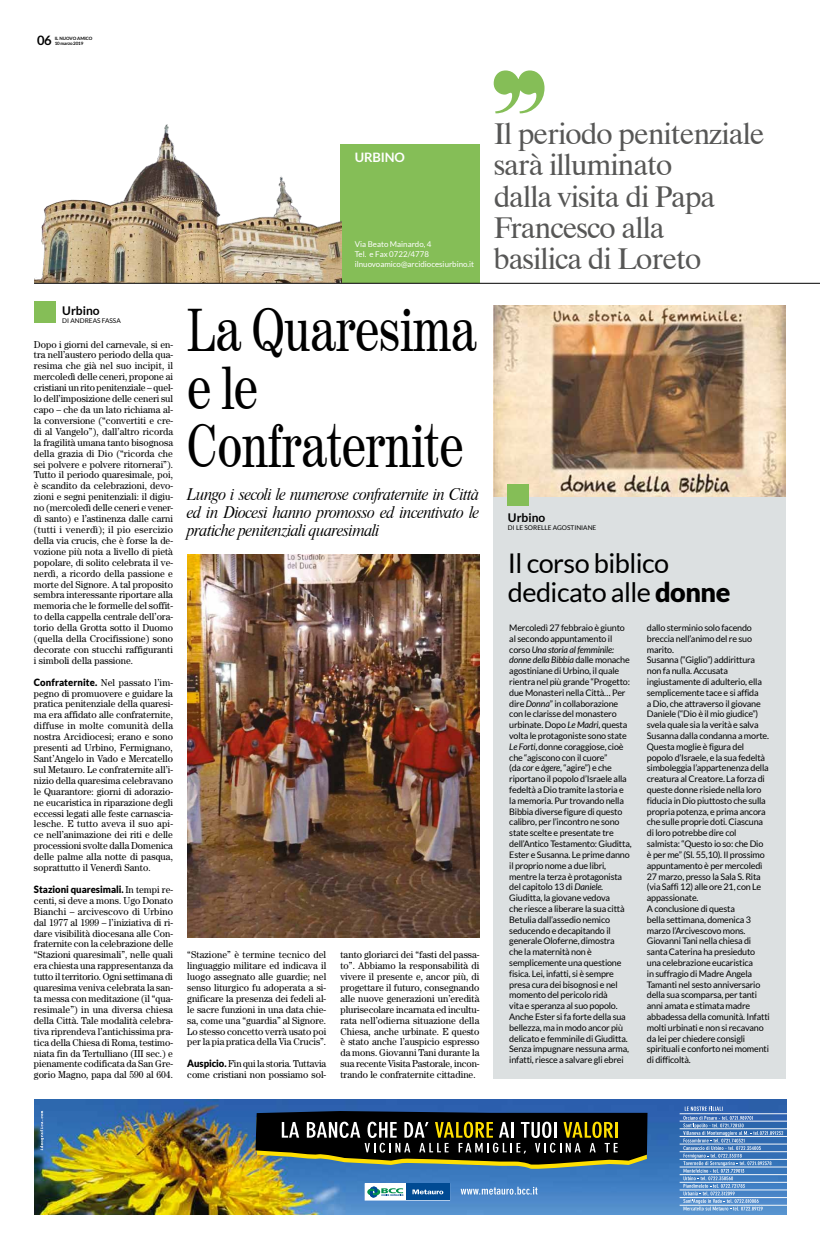
<style>
.page{position:relative;width:820px;height:1248px;background:#fff}
.page>*{position:absolute;margin:0;border:0;box-sizing:border-box;transform-origin:0 0}
.t1{font:60px/58px "Century 725 BT";letter-spacing:-.02em;color:#000;scale:.81 1}
.t2{font:30px/31.4px "Dutch 801 BT";letter-spacing:-.03em;color:#575756}
.t3{font:27px/29px "Lato";letter-spacing:-.02em;color:#000}
.t4{font:16px/18px "Dutch 801 BT Italic Headline";letter-spacing:-.03em;color:#000;text-align:justify}
.t5{font:700 13px "Lato";letter-spacing:-.01em;color:#fff}
.t6{font:700 13px "Lato";color:#000}
.t7{font:700 12px "Lato";color:#000}
.t8{font:10px/10.9px "Century Std";color:#000;text-align:justify;scale:.95 1}
.t9{font:900 10px "Lato";color:#000;scale:.95 1}
.t10{font:9px/10.8px "Lato";letter-spacing:-.02em;color:#000}
.t11{font:8px/9.6px "Lato";color:#fff}
.t12{font:6.5px "Lato";color:#000}
.t13{font:700 4.5px "Lato";color:#000}
.t14{font:700 4.5px "Lato";letter-spacing:-.03em;color:#000}
.s1{font-family:"Lato";font-weight:900}
.s2{font-family:"Century Std";font-weight:400}
.s3{font-weight:700}
.s4{font-weight:900}
.s5{font-style:italic}
</style>
<div class="page">
<div style="left:340px;top:144px;width:139px;height:139px;background:#85be57"></div>
<img style="left:187px;top:554px;width:292px;height:383px">
<div style="left:34px;top:301px;width:21px;height:21px;background:#85be57"></div>
<div style="left:493px;top:311px;width:292px;height:767px;background:#dce0e1"></div>
<img style="left:493px;top:305px;width:292px;height:191px">
<div style="left:507px;top:484px;width:21px;height:21px;background:#85be57"></div>
<svg style="left:493px;top:70px;width:51px;height:43px"></svg>
<img style="left:34px;top:1099px;width:751px;height:114px">
<svg style="left:255px;top:1110px;width:392px;height:60px;background:#393d2f"></svg>
<div style="left:365px;top:1183px;width:84px;height:16px;background:#fff"></div>
<div style="left:365px;top:1183px;width:84px;height:17px;border:1px solid #fff"></div>
<div style="left:406px;top:1183px;width:43px;height:16px;background:#004a93"></div>
<svg style="left:367px;top:1186px;width:36px;height:10px"></svg>
<svg style="left:412px;top:1189px;width:31px;height:5px"></svg>
<svg style="left:460px;top:1186px;width:77px;height:8px"></svg>
<hr style="left:679px;top:1120px;width:106px;height:1px;background:#fff">
<hr style="left:679px;top:1128px;width:106px;height:1px;background:#fff">
<hr style="left:679px;top:1136px;width:106px;height:1px;background:#fff">
<hr style="left:679px;top:1143px;width:106px;height:1px;background:#fff">
<hr style="left:679px;top:1151px;width:106px;height:1px;background:#fff">
<hr style="left:679px;top:1158px;width:106px;height:1px;background:#fff">
<hr style="left:679px;top:1166px;width:106px;height:1px;background:#fff">
<hr style="left:679px;top:1174px;width:106px;height:1px;background:#fff">
<hr style="left:679px;top:1181px;width:106px;height:1px;background:#fff">
<hr style="left:679px;top:1189px;width:106px;height:1px;background:#fff">
<hr style="left:679px;top:1197px;width:106px;height:1px;background:#fff">
<hr style="left:679px;top:1204px;width:106px;height:1px;background:#fff">
<svg style="left:683px;top:1106px;width:99px;height:104px;background:#6593c8"></svg>
<hr style="left:679px;top:1113px;width:106px;height:1px;background:#fff">
<svg style="left:40px;top:1110px;width:4px;height:40px"></svg>
<img style="left:34px;top:124px;width:307px;height:159px">
<hr style="left:34px;top:283px;width:785px;height:1px;background:#000">
<h3 class="t6" style="left:37px;top:32px;width:16px">06</h3>
<p class="t14" style="left:55px;top:40px;width:30px">10 marzo 2019</p>
<p class="t13" style="left:55px;top:36px;width:39px">IL NUOVO AMICO</p>
<h3 class="t5" style="left:354px;top:150px;width:52px">URBINO</h3>
<p class="t7" style="left:62px;top:303px;width:39px">Urbino</p>
<p class="t12" style="left:62px;top:316px;width:60px">DI ANDREAS FASSA</p>
<p class="t8" style="left:34px;top:338px;width:148px">Dopo i giorni del carnevale, si en&shy;tra nell’austero periodo della qua&shy;resima che già nel suo incipit, il mercoledì delle ceneri, propone ai cristiani un rito penitenziale – quel&shy;lo dell’imposizione delle ceneri sul capo – che da un lato richiama al&shy;la conversione (“convertiti e cre&shy;di al Vangelo”), dall’altro ricorda la fragilità umana tanto bisognosa della grazia di Dio (“ricorda che sei polvere e polvere ritornerai”).<br>Tutto il periodo quaresimale, poi, è scandito da celebrazioni, devo&shy;zioni e segni penitenziali: il digiu&shy;no (mercoledì delle ceneri e vener&shy;dì santo) e l’astinenza dalle carni (tutti i venerdì); il pio esercizio della via crucis, che è forse la de&shy;vozione più nota a livello di pietà popolare, di solito celebrata il ve&shy;nerdì, a ricordo della passione e morte del Signore. A tal proposito sembra interessante riportare alla memoria che le formelle del soffit&shy;to della cappella centrale dell’ora&shy;torio della Grotta sotto il Duomo (quella della Crocifissione) sono decorate con stucchi raffiguranti i simboli della passione.</p>
<p class="t8" style="left:34px;top:676px;width:148px"><span class="s1">Confraternite.</span> Nel passato l’im&shy;pegno di promuovere e guidare la pratica penitenziale della quaresi&shy;ma era affidato alle confraternite, diffuse in molte comunità della nostra Arcidiocesi; erano e sono presenti ad Urbino, Fermignano, Sant’Angelo in Vado e Mercatello sul Metauro. Le confraternite all’i&shy;nizio della quaresima celebravano le Quarantore: giorni di adorazio&shy;ne eucaristica in riparazione degli eccessi legati alle feste carnascia&shy;lesche. E tutto aveva il suo api&shy;ce nell’animazione dei riti e delle processioni svolte dalla Domenica delle palme alla notte di pasqua, soprattutto il Venerdì Santo.</p>
<p class="t9" style="left:34px;top:883px;width:148px">Stazioni quaresimali. <span class="s2">In tempi re-</span></p>
<p class="t8" style="left:34px;top:894px;width:148px">centi, si deve a mons. Ugo Donato Bianchi – arcivescovo di Urbino dal 1977 al 1999 – l’iniziativa di ri&shy;dare visibilità diocesana alle Con&shy;fraternite con la celebrazione delle “Stazioni quaresimali”, nelle quali era chiesta una rappresentanza da tutto il territorio. Ogni settimana di quaresima veniva celebrata la san&shy;ta messa con meditazione (il “qua&shy;resimale”) in una diversa chiesa della Città. Tale modalità celebra&shy;tiva riprendeva l’antichissima pra&shy;tica della Chiesa di Roma, testimo&shy;niata fin da Tertulliano (III sec.) e pienamente codificata da San Gre&shy;gorio Magno, papa dal 590 al 604.</p>
<p class="t11" style="left:354px;top:240px;width:121px">Via Beato Mainardo, 4<br>Tel. e Fax 0722/4778 ilnuovoamico@arcidiocesiurbino.it</p>
<h1 class="t1" style="left:187px;top:299px;width:359px">La Quaresima e le<br>Confraternite</h1>
<h3 class="t4" style="left:187px;top:485px;width:294px">Lungo i secoli le numerose confraternite in Città ed in Diocesi hanno promosso ed incentivato le pratiche penitenziali quaresimali</h3>
<p class="t8" style="left:187px;top:949px;width:148px">“Stazione” è termine tecnico del linguaggio militare ed indicava il luogo assegnato alle guardie; nel senso liturgico fu adoperata a si&shy;gnificare la presenza dei fedeli al&shy;le sacre funzioni in una data chie&shy;sa, come una “guardia” al Signore.<br>Lo stesso concetto verrà usato poi per la pia pratica della Via Crucis”.</p>
<p class="t8" style="left:187px;top:1058px;width:148px"><span class="s1">Auspicio.</span> Fin qui la storia. Tuttavia come cristiani non possiamo sol-</p>
<p class="t8" style="left:340px;top:949px;width:148px">tanto gloriarci dei “fasti del passa&shy;to”. Abbiamo la responsabilità di vivere il presente e, ancor più, di progettare il futuro, consegnando alle nuove generazioni un’eredità plurisecolare incarnata ed incultu&shy;rata nell’odierna situazione della Chiesa, anche urbinate. E questo è stato anche l’auspicio espresso da mons. Giovanni Tani durante la sua recente Visita Pastorale, incon&shy;trando le confraternite cittadine.</p>
<h2 class="t2" style="left:493px;top:117px;width:272px">Il periodo penitenziale sarà illuminato<br>dalla visita di Papa<br>Francesco alla<br>basilica di Loreto</h2>
<p class="t7" style="left:507px;top:511px;width:44px">Località</p>
<p class="t12" style="left:516px;top:524px;width:57px">NOME COGNOME</p>
<h3 class="t3" style="left:507px;top:548px;width:264px">Ximagnim <span class="s3">que </span>maximporeius et laccus</h3>
<p class="t7" style="left:507px;top:511px;width:39px">Urbino</p>
<p class="t12" style="left:507px;top:524px;width:90px">DI LE SORELLE AGOSTINIANE</p>
<h3 class="t3" style="left:507px;top:548px;width:224px">Il corso biblico dedicato alle <span class="s4">donne</span></h3>
<p class="t10" style="left:509px;top:622px;width:124px">Mercoledì 27 febbraio è giunto al secondo appuntamento il corso <span class="s5">Una storia al femminile: donne della Bibbia</span> dalle monache agostiniane di Urbino, il quale rientra nel più grande “Progetto: due Monasteri nella Città… Per dire <span class="s5">Donna</span>” in collaborazione con le clarisse del monastero urbinate. Dopo <span class="s5">Le Madri</span>, questa volta le protagoniste sono state<br><span class="s5">Le Forti</span>, donne coraggiose, cioè che “agiscono con il cuore”<br>(da <span class="s5">cor</span> e <span class="s5">àgere</span>, “agire”) e che riportano il popolo d’Israele alla fedeltà a Dio tramite la storia e la memoria. Pur trovando nella<br>Bibbia diverse figure di questo calibro, per l’incontro ne sono state scelte e presentate tre dell’Antico Testamento: Giuditta,<br>Ester e Susanna. Le prime danno il proprio nome a due libri, mentre la terza è protagonista del capitolo 13 di <span class="s5">Daniele</span>.<br>Giuditta, la giovane vedova<br>che riesce a liberare la sua città<br>Betulia dall’assedio nemico seducendo e decapitando il generale Oloferne, dimostra<br>che la maternità non è semplicemente una questione fisica. Lei, infatti, si è sempre presa cura dei bisognosi e nel momento del pericolo ridà<br>vita e speranza al suo popolo.<br>Anche Ester si fa forte della sua bellezza, ma in modo ancor più delicato e femminile di Giuditta.<br>Senza impugnare nessuna arma, infatti, riesce a salvare gli ebrei</p>
<p class="t10" style="left:646px;top:622px;width:124px">dallo sterminio solo facendo breccia nell’animo del re suo marito.<br>Susanna (“Giglio”) addirittura non fa nulla. Accusata ingiustamente di adulterio, ella semplicemente tace e si affida<br>a Dio, che attraverso il giovane<br>Daniele (“Dio è il mio giudice”) svela quale sia la verità e salva<br>Susanna dalla condanna a morte.<br>Questa moglie è figura del popolo d’Israele, e la sua fedeltà simboleggia l’appartenenza della creatura al Creatore. La forza di queste donne risiede nella loro fiducia in Dio piuttosto che sulla propria potenza, e prima ancora che sulle proprie doti. Ciascuna di loro potrebbe dire col salmista: “Questo io so: che Dio è per me” (Sl. 55,10). Il prossimo appuntamento è per mercoledì<br>27 marzo, presso la Sala S. Rita (via Saffi 12) alle ore 21, con Le appassionate.<br>A conclusione di questa<br>bella settimana, domenica 3 marzo l’Arcivescovo mons.<br>Giovanni Tani nella chiesa di santa Caterina ha presieduto una celebrazione eucaristica<br>in suffragio di Madre Angela<br>Tamanti nel sesto anniversario della sua scomparsa, per tanti anni amata e stimata madre abbadessa della comunità. Infatti molti urbinati e non si recavano da lei per chiedere consigli spirituali e conforto nei momenti di difficoltà.</p>
</div>
